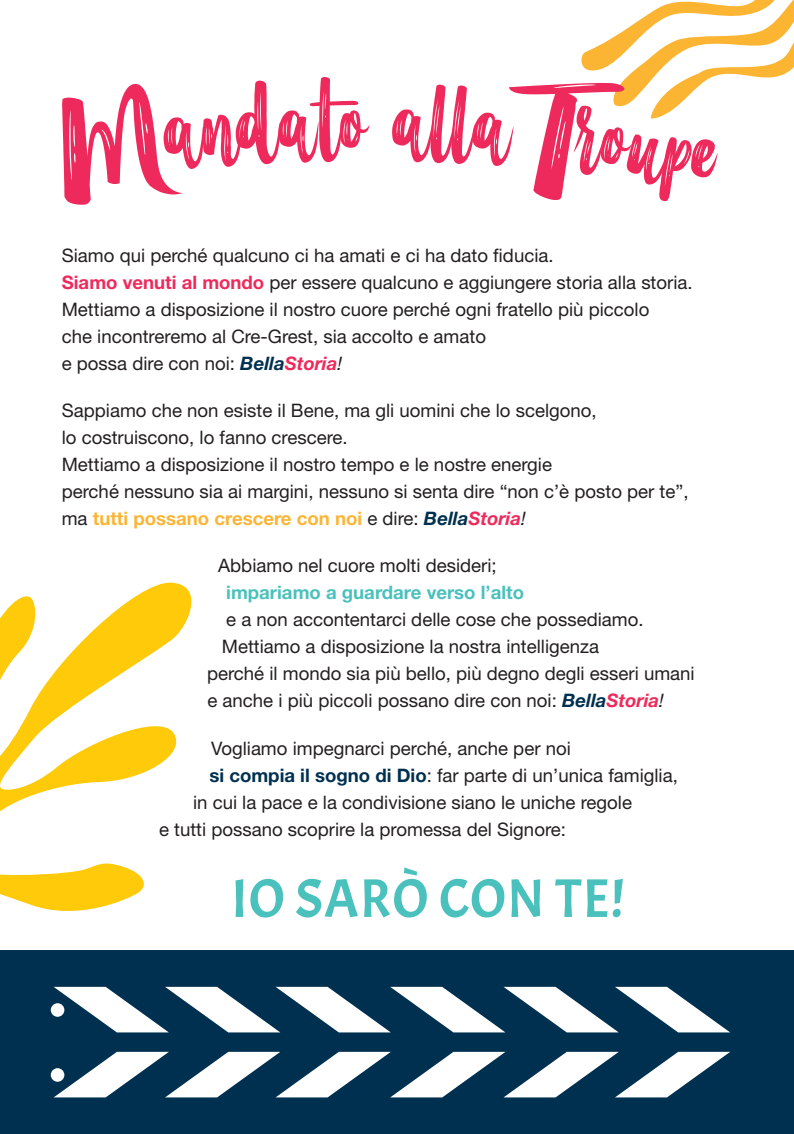
<style>
.page{position:relative;width:794px;height:1134px;background:#fff}
.page>*{position:absolute;margin:0;border:0;box-sizing:border-box;transform-origin:0 0}
.t1{font:96px "Merci Heart Brush Regular";color:#ee2a5c}
.t2{font:54.4px "Acme";letter-spacing:.02em;color:#4ac1bc}
.t3{font:18.6px/27px "Helvetica Neue LT Std";color:#231f20}
.s1{font-weight:700;color:#ee2a5c}
.s2{font-weight:700;font-style:italic;color:#00304f}
.s3{font-weight:700;font-style:italic;color:#ee2a5c}
.s4{font-style:italic}
.s5{font-weight:700;color:#fcb533}
.s6{font-weight:700;color:#4ac1bc}
.s7{font-weight:700;color:#00304f}
</style>
<div class="page">
<svg style="left:0;top:582px;width:192px;height:329px"></svg>
<div style="left:0;top:950px;width:794px;height:184px;background:#00304f"></div>
<div style="left:51px;top:1003px;width:13px;height:14px;background:#fff;border-radius:50%"></div>
<div style="left:51px;top:1068px;width:13px;height:14px;background:#fff;border-radius:50%"></div>
<svg style="left:54px;top:1052px;width:676px;height:45px"></svg>
<svg style="left:54px;top:987px;width:676px;height:45px"></svg>
<svg style="left:581px;top:0;width:213px;height:119px"></svg>
<h1 class="t1" style="left:342px;top:77px;width:29px">o</h1>
<p class="t3" style="left:62px;top:241px;width:493px">Siamo qui perché qualcuno ci ha amati e ci ha dato fiducia.</p>
<p class="t3" style="left:62px;top:268px;width:632px"><span class="s1">Siamo venuti al mondo</span> per essere qualcuno e aggiungere storia alla storia.</p>
<p class="t3" style="left:62px;top:295px;width:589px">Mettiamo a disposizione il nostro cuore perché ogni fratello più piccolo</p>
<p class="t3" style="left:62px;top:322px;width:426px">che incontreremo al Cre-Grest, sia accolto e amato</p>
<p class="t3" style="left:62px;top:349px;width:282px">e possa dire con noi: <span class="s2">Bella</span><span class="s3">Storia</span><span class="s4">!</span></p>
<p class="t3" style="left:62px;top:397px;width:536px">Sappiamo che non esiste il Bene, ma gli uomini che lo scelgono, lo costruiscono, lo fanno crescere.</p>
<p class="t3" style="left:62px;top:451px;width:492px">Mettiamo a disposizione il nostro tempo e le nostre energie</p>
<p class="t3" style="left:62px;top:478px;width:628px">perché nessuno sia ai margini, nessuno si senta dire “non c’è posto per te”, ma <span class="s5">tutti possano crescere con noi</span> e dire: <span class="s2">Bella</span><span class="s3">Storia</span><span class="s4">!</span></p>
<p class="t3" style="left:226px;top:552px;width:419px;text-indent:-8px">Abbiamo nel cuore molti desideri;<br><span class="s6">impariamo a guardare verso l’alto<br></span>e a non accontentarci delle cose che possediamo.</p>
<p class="t3" style="left:207px;top:633px;width:489px;text-indent:15px">Mettiamo a disposizione la nostra intelligenza<br>perché il mondo sia più bello, più degno degli esseri umani</p>
<p class="t3" style="left:207px;top:687px;width:458px">e anche i più piccoli possano dire con noi: <span class="s2">Bella</span><span class="s3">Storia</span><span class="s4">!</span></p>
<p class="t3" style="left:211px;top:734px;width:361px">Vogliamo impegnarci perché, anche per noi</p>
<p class="t3" style="left:209px;top:761px;width:470px"><span class="s7">si compia il sogno di Dio</span>: far parte di un’unica famiglia,</p>
<p class="t3" style="left:193px;top:788px;width:440px">in cui la pace e la condivisione siano le uniche regole</p>
<p class="t3" style="left:159px;top:815px;width:408px">e tutti possano scoprire la promessa del Signore:</p>
<p class="t2" style="left:231px;top:865px;width:394px">IO SARÒ CON TE!</p>
</div>
